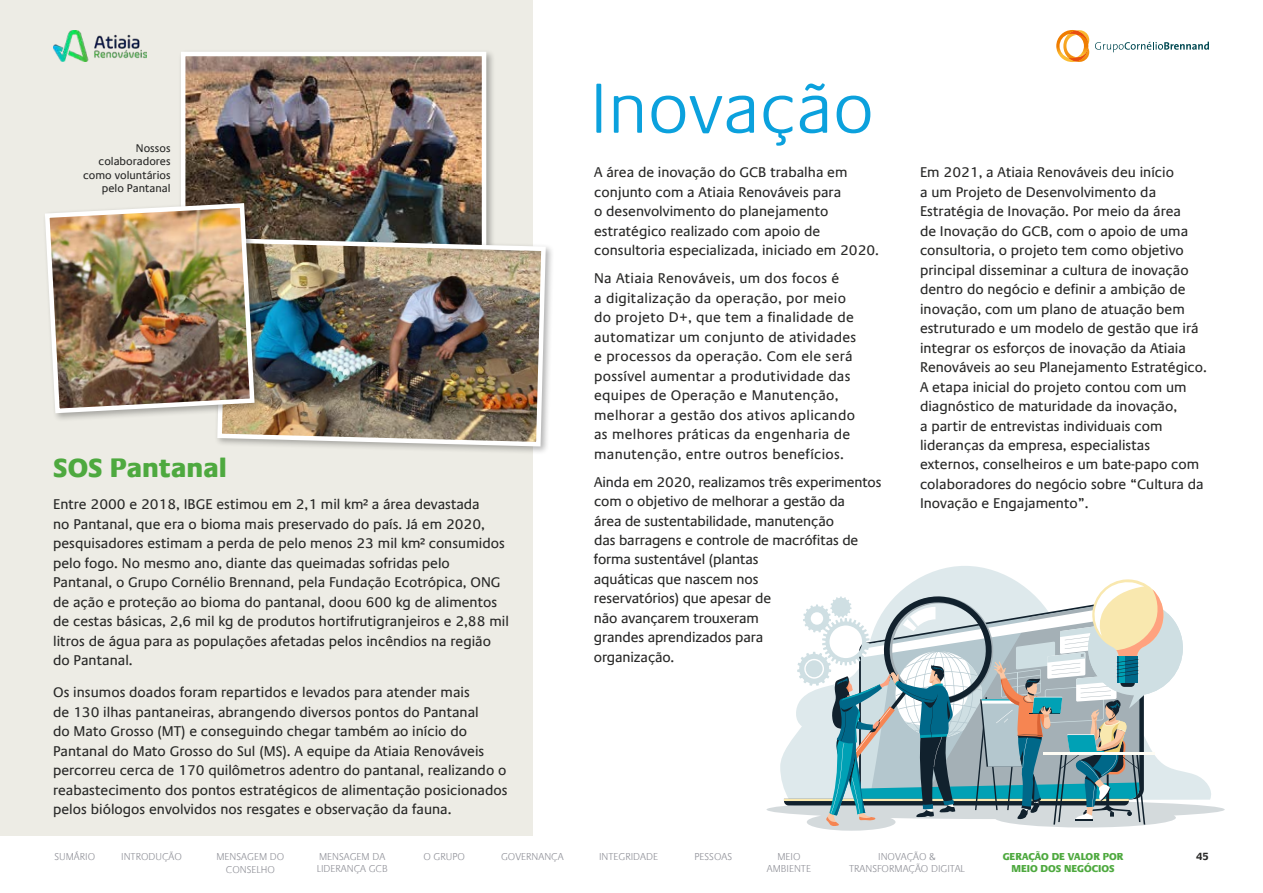
<style>
.page{position:relative;width:1263px;height:893px;background:#fff}
.page>*{position:absolute;margin:0;border:0;box-sizing:border-box;transform-origin:0 0}
.t1{font:300 72.15px "Praxis Com";color:#0ba1dd}
.t2{font:800 27px "Praxis Com";color:#4ea93f}
.t3{font:14.25px/19.5px "Praxis Com";color:#282827}
.t4{font:14.25px/19.5px "Praxis Com";letter-spacing:.02em;color:#282827}
.t5{font:11.25px/13.5px "Praxis Com";color:#282827;text-align:right}
.t6{font:700 10.5px "Praxis Com";color:#282827}
.t7{font:300 10.2px/12.1px "Praxis Com";color:#93949b;text-align:center}
.t8{font:800 10.2px/12.1px "Praxis Com";color:#4ea93f;text-align:center}
</style>
<div class="page">
<div style="left:0;top:0;width:532px;height:835px;background:#edece5"></div>
<svg style="left:1095px;top:42px;width:114px;height:10px"></svg>
<svg style="left:1056px;top:30px;width:33px;height:32px"></svg>
<svg style="left:918px;top:566px;width:94px;height:13px"></svg>
<svg style="left:766px;top:579px;width:459px;height:252px"></svg>
<img style="left:53px;top:30px;width:93px;height:32px">
<div style="left:178px;top:49px;width:317px;height:241px;background:#000;opacity:.3"></div>
<img style="left:186px;top:57px;width:295px;height:178px">
<div style="left:181px;top:52px;width:305px;height:229px;border:4px solid #fff"></div>
<div style="left:214px;top:235px;width:341px;height:221px;background:#000;opacity:.3"></div>
<img style="left:215px;top:236px;width:333px;height:213px">
<div style="left:42px;top:200px;width:222px;height:222px;background:#000;opacity:.3"></div>
<img style="left:43px;top:201px;width:214px;height:215px">
<p class="t5" style="left:83px;top:141px;width:89px">Nossos colaboradores como voluntários pelo Pantanal</p>
<h2 class="t2" style="left:53px;top:451px;width:175px">SOS Pantanal</h2>
<p class="t3" style="left:53px;top:495px;width:457px">Entre 2000 e 2018, IBGE estimou em 2,1 mil km² a área devastada<br>no Pantanal, que era o bioma mais preservado do país. Já em 2020, pesquisadores estimam a perda de pelo menos 23 mil km² consumidos pelo fogo. No mesmo ano, diante das queimadas sofridas pelo Pantanal, o Grupo Cornélio Brennand, pela Fundação Ecotrópica, ONG de ação e proteção ao bioma do pantanal, doou 600 kg de alimentos de cestas básicas, 2,6 mil kg de produtos hortifrutigranjeiros e 2,88 mil litros de água para as populações afetadas pelos incêndios na região do Pantanal.</p>
<p class="t3" style="left:53px;top:683px;width:456px">Os insumos doados foram repartidos e levados para atender mais<br>de 130 ilhas pantaneiras, abrangendo diversos pontos do Pantanal<br>do Mato Grosso (MT) e conseguindo chegar também ao início do Pantanal do Mato Grosso do Sul (MS). A equipe da Atiaia Renováveis percorreu cerca de 170 quilômetros adentro do pantanal, realizando o reabastecimento dos pontos estratégicos de alimentação posicionados pelos biólogos envolvidos nos resgates e observação da fauna.</p>
<h1 class="t1" style="left:590px;top:67px;width:286px">Inovação</h1>
<p class="t3" style="left:594px;top:163px;width:286px">A área de inovação do GCB trabalha em conjunto com a Atiaia Renováveis para<br>o desenvolvimento do planejamento estratégico realizado com apoio de consultoria especializada, iniciado em 2020.</p>
<p class="t4" style="left:594px;top:269px;width:264px">Na Atiaia Renováveis, um dos focos é<br>a digitalização da operação, por meio do projeto D+, que tem a finalidade de automatizar um conjunto de atividades e processos da operação. Com ele será possível aumentar a produtividade das equipes de Operação e Manutenção, melhorar a gestão dos ativos aplicando as melhores práticas da engenharia de manutenção, entre outros benefícios.</p>
<p class="t3" style="left:594px;top:472px;width:289px">Ainda em 2020, realizamos três experimentos com o objetivo de melhorar a gestão da<br>área de sustentabilidade, manutenção<br>das barragens e controle de macrófitas de</p>
<p class="t3" style="left:594px;top:550px;width:179px">forma sustentável (plantas aquáticas que nascem nos reservatórios) que apesar de não avançarem trouxeram grandes aprendizados para organização.</p>
<p class="t3" style="left:920px;top:163px;width:288px">Em 2021, a Atiaia Renováveis deu início<br>a um Projeto de Desenvolvimento da Estratégia de Inovação. Por meio da área<br>de Inovação do GCB, com o apoio de uma consultoria, o projeto tem como objetivo principal disseminar a cultura de inovação dentro do negócio e definir a ambição de inovação, com um plano de atuação bem estruturado e um modelo de gestão que irá integrar os esforços de inovação da Atiaia Renováveis ao seu Planejamento Estratégico.<br>A etapa inicial do projeto contou com um diagnóstico de maturidade da inovação,<br>a partir de entrevistas individuais com lideranças da empresa, especialistas externos, conselheiros e um bate-papo com colaboradores do negócio sobre “Cultura da Inovação e Engajamento”.</p>
<p class="t7" style="left:767px;top:851px;width:46px">MEIO<br>AMBIENTE</p>
<p class="t7" style="left:849px;top:851px;width:117px">INOVAÇÃO &amp;<br>TRANSFORMAÇÃO DIGITAL</p>
<p class="t8" style="left:1003px;top:850px;width:122px">GERAÇÃO DE VALOR POR<br>MEIO DOS NEGÓCIOS</p>
<p class="t7" style="left:54px;top:851px;width:42px">SUMÁRIO</p>
<p class="t7" style="left:216px;top:851px;width:69px">MENSAGEM DO<br>CONSELHO</p>
<p class="t7" style="left:317px;top:851px;width:73px;text-align:left">MENSAGEM DA<br>LIDERANÇA GCB</p>
<p class="t7" style="left:121px;top:851px;width:62px">INTRODUÇÃO</p>
<p class="t7" style="left:423px;top:851px;width:43px">O GRUPO</p>
<p class="t7" style="left:501px;top:851px;width:64px">GOVERNANÇA</p>
<p class="t7" style="left:599px;top:851px;width:61px">INTEGRIDADE</p>
<p class="t7" style="left:694px;top:851px;width:39px">PESSOAS</p>
<p class="t6" style="left:1196px;top:850px;width:14px">45</p>
</div>
